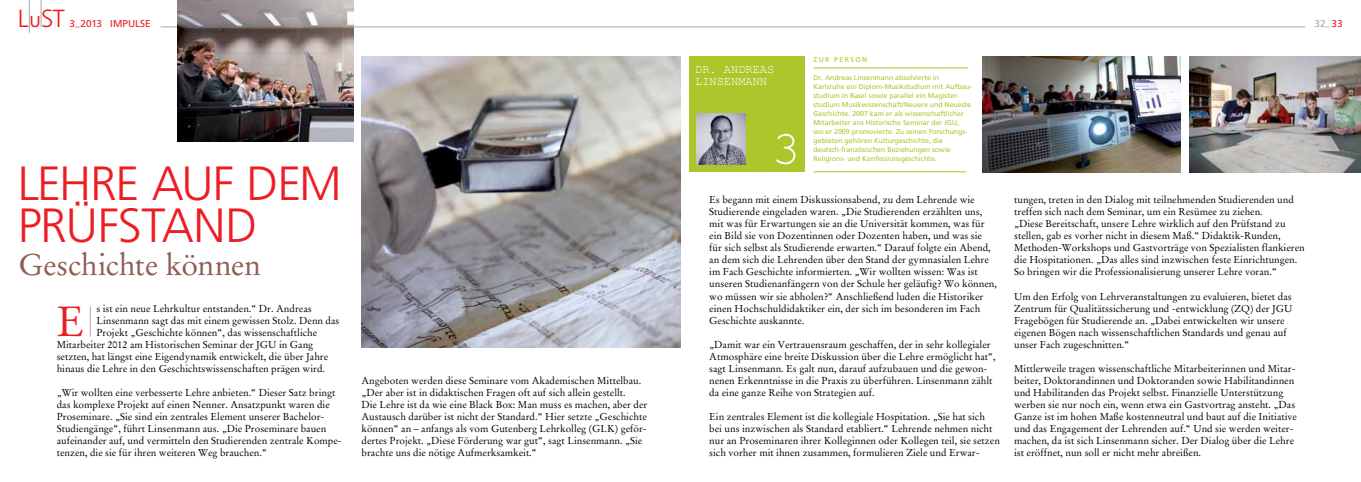
<style>
.page{position:relative;width:1361px;height:482px;background:#fff}
.page>*{position:absolute;margin:0;border:0;box-sizing:border-box;transform-origin:0 0}
.t1{font:300 48px/42px "Frutiger LT";letter-spacing:-.02em;color:#ed1d24}
.t2{font:42px "Stempel Garamond";color:#ed1d24}
.t3{font:30px "Stempel Garamond";letter-spacing:-.015em;color:#8e5d52}
.t4{font:300 24.8px "Frutiger LT";color:#ed1d24}
.t5{font:15.8px "Frutiger LT";color:#ed1d24}
.t6{font:12px/12px "Courier New";color:#fff}
.t7{font:10px/12px "Stempel Garamond";color:#000}
.t8{font:10px "Frutiger LT";color:#ed1d24}
.t9{font:10px "Frutiger LT";color:#a7a9ac}
.t10{font:7px/9px "Frutiger LT";color:#aec52c}
.s1{color:#ed1d24}
</style>
<div class="page">
<hr style="left:161px;top:27px;width:519px;height:1px;background:#a7a9ac">
<hr style="left:680px;top:27px;width:625px;height:1px;background:#a7a9ac">
<svg style="left:41px;top:0;width:1px;height:27px"></svg>
<hr style="left:29px;top:0;width:1px;height:33px;background:#a7a9ac">
<img style="left:982px;top:57px;width:199px;height:116px">
<img style="left:178px;top:0;width:176px;height:141px">
<div style="left:689px;top:57px;width:115px;height:115px;background:#aec52c"></div>
<svg style="left:776px;top:134px;width:19px;height:30px"></svg>
<img style="left:696px;top:114px;width:49px;height:50px">
<hr style="left:814px;top:68px;width:154px;height:1px;background:#aec52c">
<hr style="left:814px;top:171px;width:152px;height:1px;background:#aec52c">
<img style="left:1189px;top:57px;width:172px;height:116px">
<img style="left:361px;top:57px;width:319px;height:290px">
<hr style="left:90px;top:306px;width:1px;height:30px;background:#a7a9ac">
<h3 class="t4" style="left:18px;top:4px;width:49px">L ST</h3>
<h3 class="t5" style="left:29px;top:12px;width:13px">U</h3>
<p class="t8" style="left:69px;top:18px;width:48px">3_2013 Impuls</p>
<p class="t8" style="left:145px;top:18px;width:7px">e</p>
<h1 class="t1" style="left:17px;top:163px;width:326px">LEHRE AUF DEM<br>PRÜFSTAND</h1>
<h3 class="t3" style="left:18px;top:247px;width:244px">Geschichte können</h3>
<p class="t7" style="left:96px;top:302px;width:217px">s ist ein neue Lehrkultur entstanden.“ Dr. Andreas</p>
<p class="t7" style="left:96px;top:314px;width:245px">Linsenmann sagt das mit einem gewissen Stolz. Denn das</p>
<p class="t7" style="left:96px;top:326px;width:222px">Projekt „Geschichte können“, das wissenschaftliche</p>
<p class="t7" style="left:57px;top:338px;width:258px">Mitarbeiter 2012 am Historischen Seminar der JGU in Gang</p>
<p class="t7" style="left:57px;top:350px;width:273px">setzten, hat längst eine Eigendynamik entwickelt, die über Jahre</p>
<p class="t7" style="left:57px;top:362px;width:270px">hinaus die Lehre in den Geschichtswissenschaften prägen wird.</p>
<p class="t7" style="left:57px;top:386px;width:287px">„Wir wollten eine verbesserte Lehre anbieten.“ Dieser Satz bringt das komplexe Projekt auf einen Nenner. Ansatzpunkt waren die Proseminare. „Sie sind ein zentrales Element unserer Bachelor-Studiengänge“, führt Linsenmann aus. „Die Proseminare bauen aufeinander auf, und vermitteln den Studierenden zentrale Kompe&shy;tenzen, die sie für ihren weiteren Weg brauchen.“</p>
<h2 class="t2" style="left:57px;top:296px;width:30px">E</h2>
<p class="t7" style="left:361px;top:374px;width:287px">Angeboten werden diese Seminare vom Akademischen Mittelbau. „Der aber ist in didaktischen Fragen oft auf sich allein gestellt.<br>Die Lehre ist da wie eine Black Box: Man muss es machen, aber der Austausch darüber ist nicht der Standard.“ Hier setzte „Geschichte können“ an – anfangs als vom Gutenberg Lehrkolleg (GLK) geför&shy;dertes Projekt. „Diese Förderung war gut“, sagt Linsenmann. „Sie brachte uns die nötige Aufmerksamkeit.“</p>
<p class="t6" style="left:695px;top:64px;width:73px">Dr. Andreas<br>Lins enmann</p>
<p class="t10" style="left:813px;top:55px;width:49px">ZUR PER SON</p>
<p class="t10" style="left:813px;top:73px;width:160px">Dr. Andreas Linsenmann absolvierte in<br>Karlsruhe ein Diplom-Musikstudium mit Aufbau&shy;studium in Basel sowie parallel ein Magister&shy;studium Musikwissenschaft/Neuere und Neueste Geschichte. 2007 kam er als wissenschaftlicher Mitarbeiter ans H istorische Seminar der JGU,<br>wo er 2009 promovierte. Zu seinen Forschungs&shy;gebieten gehören Kulturgeschichte, die deutsch-französischen Beziehungen sowie Religions- und Konfessionsgeschichte.</p>
<p class="t7" style="left:709px;top:194px;width:289px">Es begann mit einem Diskussionsabend, zu dem Lehrende wie Studierende eingeladen waren. „Die Studierenden erzählten uns, mit was für Erwartungen sie an die Universität kommen, was für ein Bild sie von Dozentinnen oder Dozenten haben, und was sie für sich selbst als Studierende erwarten.“ Darauf folgte ein Abend, an dem sich die Lehrenden über den Stand der gymnasialen Lehre im Fach Geschichte informierten. „Wir wollten wissen: Was ist unseren Studienanfängern von der Schule her geläufig? Wo können, wo müssen wir sie abholen?“ Anschließend luden die Historiker einen Hochschuldidaktiker ein, der sich im besonderen im Fach Geschichte auskannte.</p>
<p class="t7" style="left:709px;top:338px;width:288px">„Damit war ein Vertrauensraum geschaffen, der in sehr kollegialer Atmosphäre eine breite Diskussion über die Lehre ermöglicht hat“, sagt Linsenmann. Es galt nun, darauf aufzubauen und die gewon&shy;nenen Erkenntnisse in die Praxis zu überführen. Linsenmann zählt da eine ganze Reihe von Strategien auf.</p>
<p class="t7" style="left:709px;top:410px;width:292px">Ein zentrales Element ist die kollegiale Hospitation. „Sie hat sich bei uns inzwischen als Standard etabliert.“ Lehrende nehmen nicht nur an Proseminaren ihrer Kolleginnen oder Kollegen teil, sie setzen sich vorher mit ihnen zusammen, formulieren Ziele und Erwar-</p>
<p class="t9" style="left:1314px;top:18px;width:30px">32_<span class="s1">33</span></p>
<p class="t7" style="left:1014px;top:194px;width:292px">tungen, treten in den Dialog mit teilnehmenden Studierenden und treffen sich nach dem Seminar, um ein Resümee zu ziehen.<br>„Diese Bereitschaft, unsere Lehre wirklich auf den Prüfstand zu stellen, gab es vorher nicht in diesem Maß.“ Didaktik-Runden, Methoden-Workshops und Gastvorträge von Spezialisten flankieren die Hospitationen. „Das alles sind inzwischen feste Einrichtungen.<br>So bringen wir die Professionalisierung unserer Lehre voran.“</p>
<p class="t7" style="left:1014px;top:290px;width:280px">Um den Erfolg von Lehrveranstaltungen zu evaluieren, bietet das Zentrum für Qualitätssicherung und -entwicklung (ZQ) der JGU Fragebögen für Studierende an. „Dabei entwickelten wir unsere eigenen Bögen nach wissenschaftlichen Standards und genau auf unser Fach zugeschnitten.“</p>
<p class="t7" style="left:1014px;top:362px;width:284px">Mittlerweile tragen wissenschaftliche Mitarbeiterinnen und Mitar&shy;beiter, Doktorandinnen und Doktoranden sowie Habilitandinnen und Habilitanden das Projekt selbst. Finanzielle Unterstützung werben sie nur noch ein, wenn etwa ein Gastvortrag ansteht. „Das Ganze ist im hohen Maße kostenneutral und baut auf die Initiative und das Engagement der Lehrenden auf.“ Und sie werden weiter&shy;machen, da ist sich Linsenmann sicher. Der Dialog über die Lehre ist eröffnet, nun soll er nicht mehr abreißen.</p>
</div>
